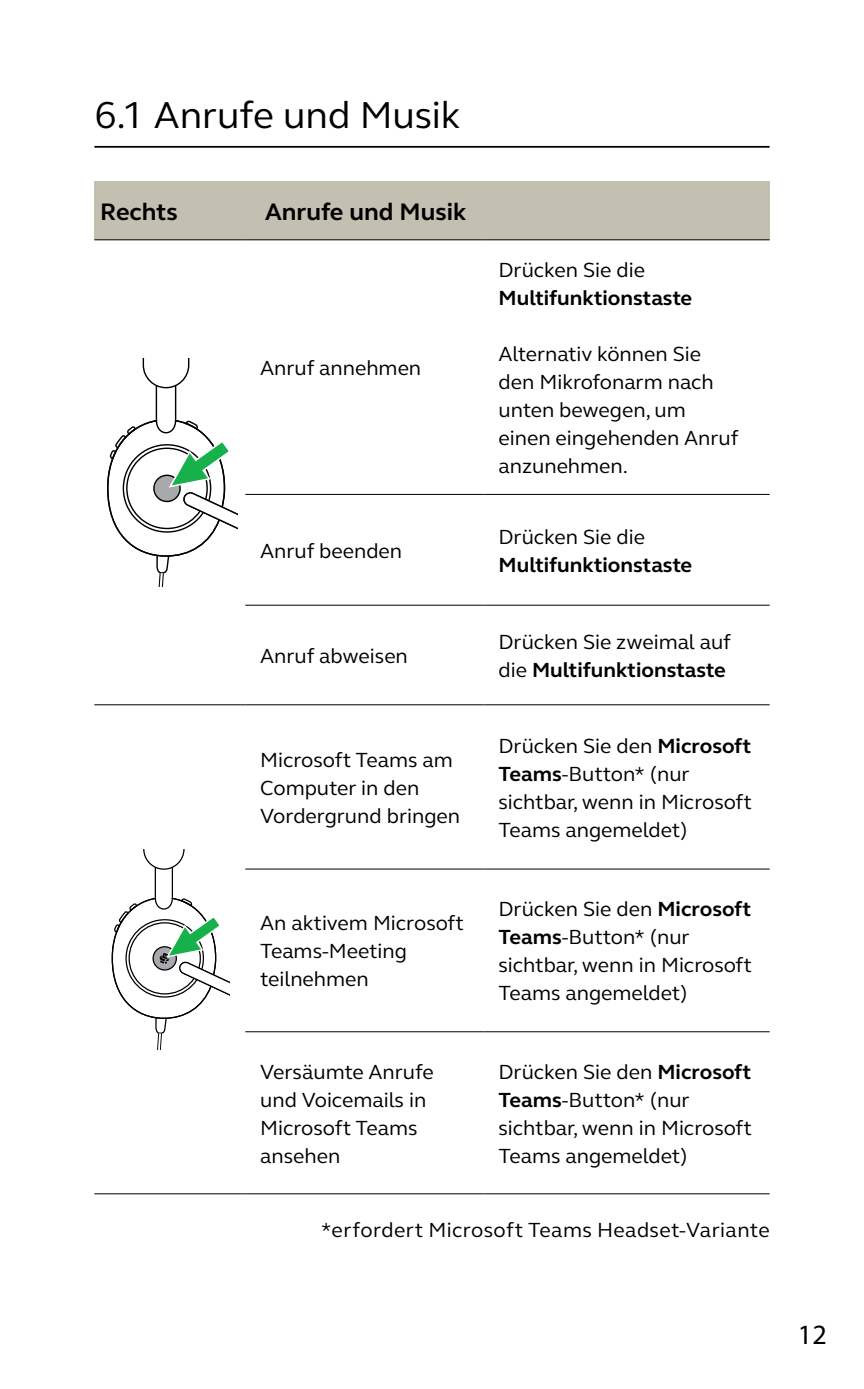
<style>
.page{position:relative;width:864px;height:1389px;background:#fff}
.page>*{position:absolute;margin:0;border:0;box-sizing:border-box;transform-origin:0 0}
.t1{font:38.5px "GN Elliot";letter-spacing:-.005em;color:#000}
.t2{font:28px "Myriad Pro";color:#000}
.t3{font:700 24.5px "GN Elliot";color:#000}
.t4{font:21px/28px "GN Elliot";color:#000}
.t5{font:21px "GN Elliot";letter-spacing:.02em;color:#000}
.t6{font:700 21px "GN Elliot";color:#000}
.s1{font-weight:700}
</style>
<div class="page">
<hr style="left:94px;top:146px;width:675px;height:2px;background:#000">
<div style="left:94px;top:182px;width:151px;height:58px;background:#c4c0b1"></div>
<div style="left:245px;top:182px;width:524px;height:58px;background:#c4c0b1"></div>
<hr style="left:94px;top:239px;width:151px;height:1px;background:#000">
<hr style="left:245px;top:239px;width:238px;height:1px;background:#000">
<hr style="left:483px;top:239px;width:286px;height:1px;background:#000">
<hr style="left:245px;top:494px;width:238px;height:1px;background:#000">
<hr style="left:483px;top:494px;width:286px;height:1px;background:#000">
<hr style="left:245px;top:605px;width:238px;height:1px;background:#000">
<hr style="left:483px;top:605px;width:286px;height:1px;background:#000">
<hr style="left:94px;top:704px;width:151px;height:1px;background:#000">
<hr style="left:245px;top:704px;width:238px;height:1px;background:#000">
<hr style="left:483px;top:704px;width:286px;height:1px;background:#000">
<hr style="left:245px;top:868px;width:238px;height:2px;background:#000">
<hr style="left:483px;top:868px;width:286px;height:2px;background:#000">
<hr style="left:245px;top:1031px;width:238px;height:1px;background:#000">
<hr style="left:483px;top:1031px;width:286px;height:1px;background:#000">
<hr style="left:94px;top:1193px;width:151px;height:1px;background:#000">
<hr style="left:245px;top:1193px;width:238px;height:1px;background:#000">
<hr style="left:483px;top:1193px;width:286px;height:1px;background:#000">
<hr style="left:175px;top:386px;width:1px;height:34px;background:#000">
<hr style="left:156px;top:386px;width:1px;height:34px;background:#000">
<svg style="left:142px;top:358px;width:48px;height:31px"></svg>
<svg style="left:107px;top:418px;width:130px;height:168px"></svg>
<hr style="left:172px;top:867px;width:1px;height:31px;background:#000">
<hr style="left:155px;top:867px;width:1px;height:31px;background:#000">
<svg style="left:143px;top:850px;width:42px;height:20px"></svg>
<svg style="left:111px;top:896px;width:118px;height:153px"></svg>
<h1 class="t1" style="left:94px;top:89px;width:367px">6.1 Anrufe und Musik</h1>
<p class="t3" style="left:100px;top:195px;width:79px">Rechts</p>
<p class="t3" style="left:265px;top:195px;width:202px">Anrufe und Musik</p>
<p class="t4" style="left:260px;top:353px;width:162px">Anruf annehmen</p>
<p class="t4" style="left:260px;top:536px;width:143px">Anruf beenden</p>
<p class="t4" style="left:260px;top:641px;width:149px">Anruf abweisen</p>
<p class="t4" style="left:260px;top:745px;width:201px">Microsoft Teams am<br>Computer in den<br>Vordergrund bringen</p>
<p class="t4" style="left:260px;top:909px;width:205px">An aktivem Microsoft<br>Teams-Meeting teilnehmen</p>
<p class="t4" style="left:498px;top:255px;width:148px">Drücken Sie die</p>
<p class="t6" style="left:498px;top:284px;width:195px">Multifunktionstaste</p>
<p class="t4" style="left:498px;top:339px;width:241px">Alternativ können Sie den Mikrofonarm nach unten bewegen, um einen eingehenden Anruf anzunehmen.</p>
<p class="t4" style="left:498px;top:522px;width:148px">Drücken Sie die</p>
<p class="t6" style="left:498px;top:550px;width:195px">Multifunktionstaste</p>
<p class="t4" style="left:498px;top:627px;width:234px">Drücken Sie zweimal auf die <span class="s1">Multifunktionstaste</span></p>
<p class="t4" style="left:498px;top:731px;width:255px">Drücken Sie den <span class="s1">Microsoft<br>Teams</span>-Button* (nur sichtbar, wenn in Microsoft<br>Teams angemeldet)</p>
<p class="t4" style="left:498px;top:895px;width:255px">Drücken Sie den <span class="s1">Microsoft<br>Teams</span>-Button* (nur sichtbar, wenn in Microsoft<br>Teams angemeldet)</p>
<p class="t4" style="left:260px;top:1057px;width:175px">Versäumte Anrufe und Voicemails in<br>Microsoft Teams ansehen</p>
<p class="t4" style="left:498px;top:1057px;width:255px">Drücken Sie den <span class="s1">Microsoft<br>Teams</span>-Button* (nur sichtbar, wenn in Microsoft<br>Teams angemeldet)</p>
<p class="t5" style="left:321px;top:1216px;width:449px">*erfordert Microsoft Teams Headset-Variante</p>
<h2 class="t2" style="left:797px;top:1317px;width:30px">12</h2>
</div>
